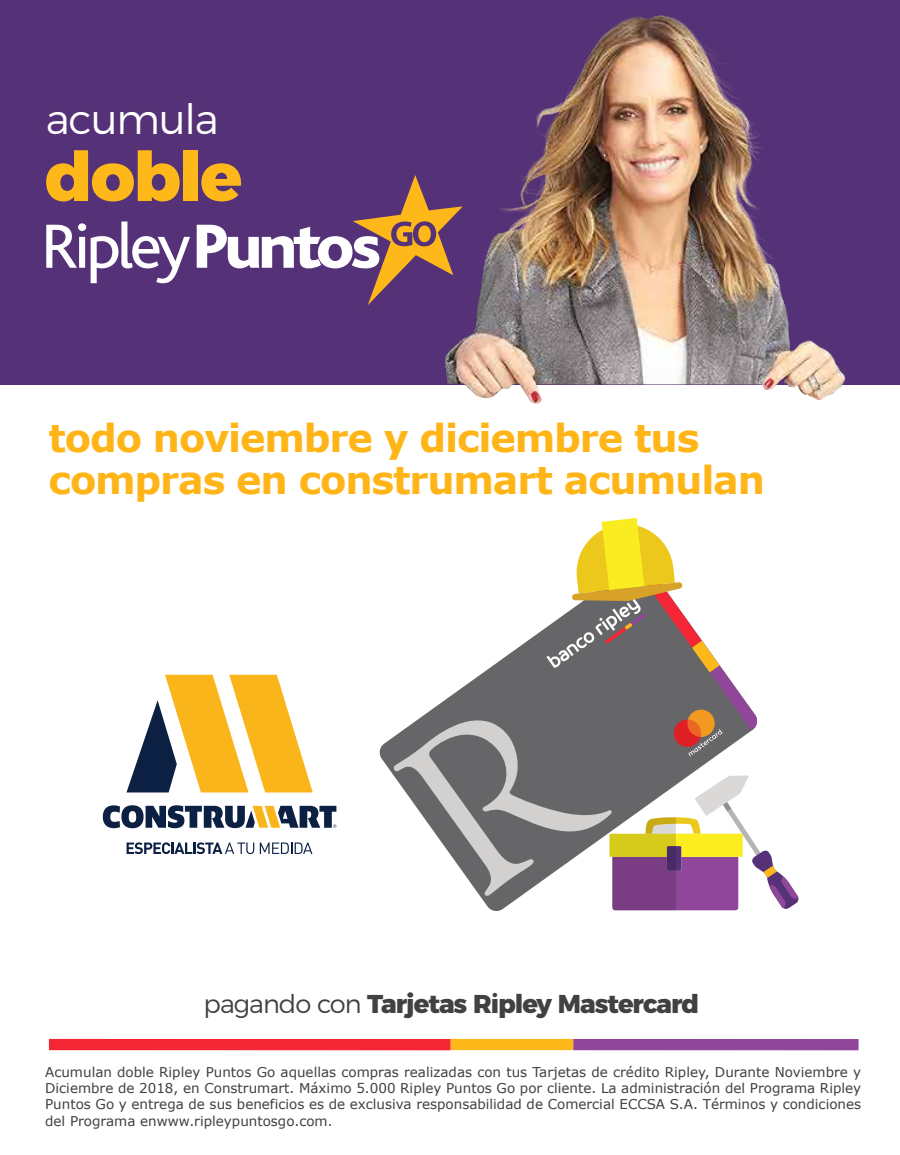
<style>
.page{position:relative;width:900px;height:1155px;background:#fff}
.page>*{position:absolute;margin:0;border:0;box-sizing:border-box;transform-origin:0 0}
.t1{font:800 68.4px "Montserrat";letter-spacing:-.03em;color:#ffb819}
.t2{font:300 41.7px "Montserrat";letter-spacing:-.03em;color:#fff}
.t3{font:700 38.4px/42.2px "Verdana";letter-spacing:-.03em;color:#ffb517}
.t4{font:800 25.8px "Montserrat";letter-spacing:-.04em;color:#414042}
.t5{font:13.5px/16.2px "Verdana";color:#404041;text-align:justify}
.s1{font-weight:300}
</style>
<div class="page">
<div style="left:0;top:0;width:900px;height:384px;background:#553278"></div>
<div style="left:451px;top:1038px;width:122px;height:12px;background:#ffb819"></div>
<div style="left:49px;top:1038px;width:402px;height:12px;background:#f42534"></div>
<div style="left:573px;top:1038px;width:286px;height:12px;background:#904799"></div>
<svg style="left:46px;top:221px;width:144px;height:62px"></svg>
<svg style="left:197px;top:217px;width:183px;height:88px"></svg>
<img style="left:380px;top:15px;width:488px;height:388px">
<svg style="left:103px;top:805px;width:233px;height:23px"></svg>
<svg style="left:126px;top:674px;width:187px;height:118px"></svg>
<svg style="left:127px;top:842px;width:127px;height:12px"></svg>
<svg style="left:260px;top:842px;width:52px;height:11px"></svg>
<svg style="left:393px;top:518px;width:406px;height:392px"></svg>
<h2 class="t2" style="left:46px;top:87px;width:175px">acumula</h2>
<h1 class="t1" style="left:45px;top:120px;width:199px">doble</h1>
<h3 class="t3" style="left:49px;top:417px;width:718px">todo noviembre y diciembre tus compras en construmart acumulan</h3>
<h3 class="t4" style="left:204px;top:982px;width:497px"><span class="s1">pagando con</span> Tarjetas Ripley Mastercard</h3>
<p class="t5" style="left:45px;top:1064px;width:818px">Acumulan doble Ripley Puntos Go aquellas compras realizadas con tus Tarjetas de crédito Ripley, Durante Noviembre y Diciembre de 2018, en Construmart. Máximo 5.000 Ripley Puntos Go por cliente. La administración del Programa Ripley Puntos Go y entrega de sus beneficios es de exclusiva responsabilidad de Comercial ECCSA S.A. Términos y condiciones del Programa enwww.ripleypuntosgo.com.</p>
</div>
